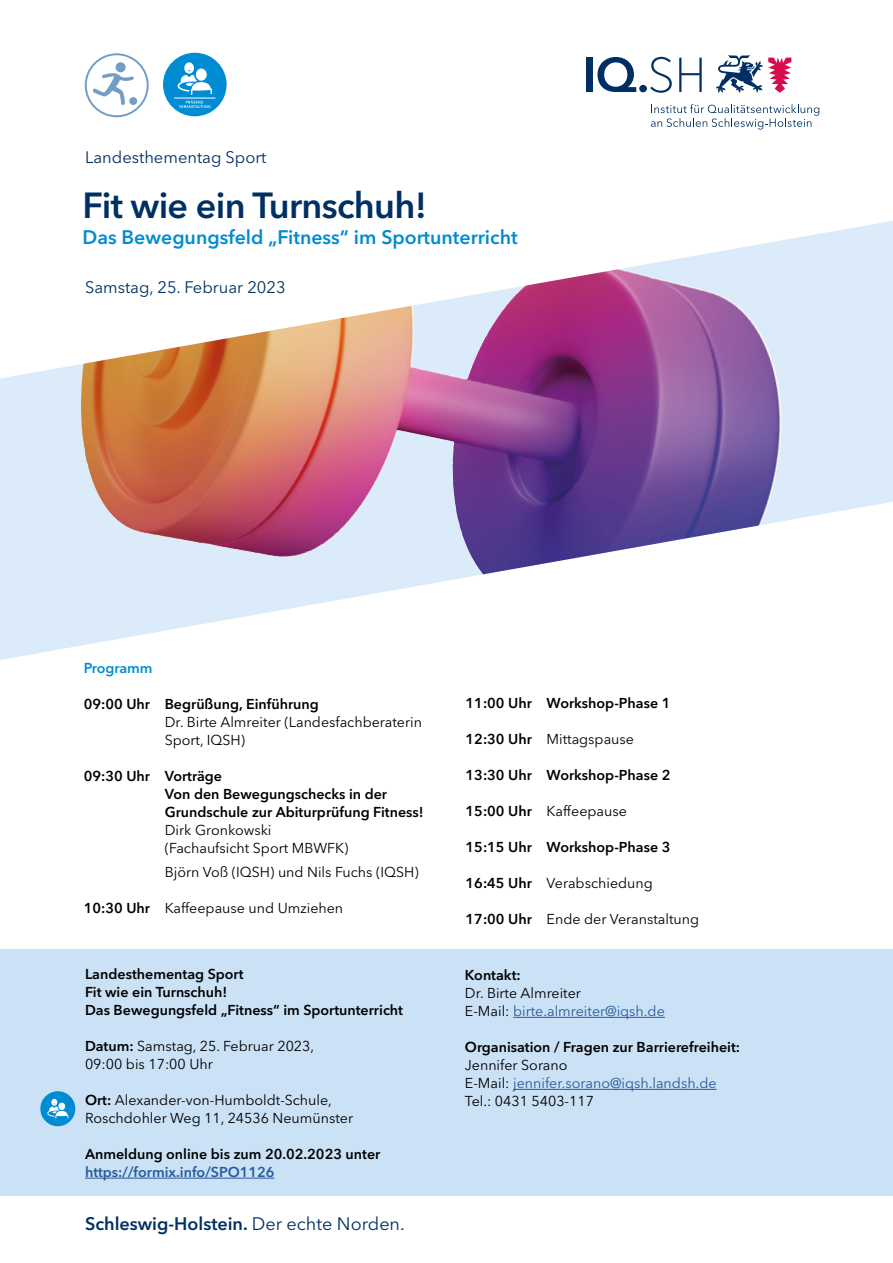
<style>
.page{position:relative;width:893px;height:1263px;background:#fff}
.page>*{position:absolute;margin:0;border:0;box-sizing:border-box;transform-origin:0 0}
.t1{font:600 36px "Avenir Next LT Pro";letter-spacing:-.02em;color:#003063}
.t2{font:600 19.5px "Avenir Next LT Pro";color:#008cd2}
.t3{font:600 18px "Avenir Next LT Pro";color:#003063}
.t4{font:16.5px "Avenir Next LT Pro";color:#003063}
.t5{font:14.25px/18px "Avenir Next LT Pro";color:#000}
.t6{font:600 14.25px/18px "Avenir Next LT Pro";color:#000}
.t7{font:14.25px "Avenir Next LT Pro";color:#275b9b}
.t8{font:600 14.25px "Avenir Next LT Pro";color:#275b9b}
.t9{font:600 14.25px "Avenir Next LT Pro";color:#008cd2}
.s1{font-weight:600}
.s2{font-weight:400}
.s3{color:#000}
</style>
<div class="page">
<img style="left:0;top:378px;width:893px;height:282px">
<svg style="left:4px;top:352px;width:889px;height:26px;background:#c3929b"></svg>
<svg style="left:150px;top:52px;width:743px;height:300px"></svg>
<div style="left:0;top:949px;width:893px;height:314px;background:#cbe1f6"></div>
<hr style="left:85px;top:1178px;width:190px;height:1px;background:#275b9b">
<hr style="left:513px;top:1017px;width:152px;height:1px;background:#275b9b">
<hr style="left:513px;top:1089px;width:204px;height:1px;background:#275b9b">
<div style="left:0;top:1196px;width:893px;height:67px;background:#fff"></div>
<svg style="left:85px;top:53px;width:64px;height:64px"></svg>
<div style="left:163px;top:53px;width:64px;height:63px;background:#008cd2;border-radius:50%"></div>
<hr style="left:174px;top:98px;width:41px;height:1px;background:#fff">
<div style="left:184px;top:62px;width:10px;height:12px;background:#fff;border-radius:50%"></div>
<svg style="left:178px;top:70px;width:34px;height:38px"></svg>
<div style="left:40px;top:1091px;width:35px;height:35px;background:#008cd2;border-radius:50%"></div>
<svg style="left:51px;top:1099px;width:6px;height:7px"></svg>
<svg style="left:47px;top:1104px;width:21px;height:14px"></svg>
<div style="left:587px;top:58px;width:6px;height:34px;background:#003063"></div>
<svg style="left:597px;top:57px;width:39px;height:35px"></svg>
<div style="left:639px;top:85px;width:8px;height:7px;background:#003063;border-radius:50%"></div>
<svg style="left:651px;top:104px;width:168px;height:26px"></svg>
<svg style="left:716px;top:55px;width:75px;height:38px"></svg>
<svg style="left:650px;top:57px;width:22px;height:36px"></svg>
<svg style="left:679px;top:58px;width:23px;height:34px"></svg>
<p class="t4" style="left:85px;top:148px;width:183px">Landesthementag Sport</p>
<p class="t1" style="left:82px;top:183px;width:346px">Fit wie ein Turnschuh!</p>
<p class="t2" style="left:82px;top:226px;width:437px">Das Bewegungsfeld „Fitness“ im Sportunterricht</p>
<p class="t4" style="left:85px;top:278px;width:202px">Samstag, 25. Februar 2023</p>
<p class="t9" style="left:84px;top:659px;width:70px">Programm</p>
<p class="t6" style="left:84px;top:695px;width:237px">09:00 Uhr Begrüßung, Einführung</p>
<p class="t5" style="left:165px;top:713px;width:259px">Dr. Birte Almreiter (Landesfachberaterin<br>Sport, IQSH)</p>
<p class="t6" style="left:84px;top:767px;width:140px">09:30 Uhr Vorträge</p>
<p class="t6" style="left:165px;top:785px;width:261px">Von den Bewegungschecks in der<br>Grundschule zur Abiturprüfung Fitness!</p>
<p class="t5" style="left:165px;top:821px;width:185px">Dirk Gronkowski (Fachaufsicht Sport MBWFK)</p>
<p class="t5" style="left:165px;top:863px;width:255px">Björn Voß (IQSH) und Nils Fuchs (IQSH)</p>
<p class="t5" style="left:84px;top:899px;width:261px"><span class="s1">10:30 Uhr</span> Kaffeepause und Umziehen</p>
<p class="t6" style="left:85px;top:965px;width:160px">Landesthementag Sport</p>
<p class="t6" style="left:85px;top:983px;width:144px">Fit wie ein Turnschuh!</p>
<p class="t6" style="left:85px;top:1001px;width:320px">Das Bewegungsfeld „Fitness“ im Sportunterricht</p>
<p class="t5" style="left:85px;top:1037px;width:231px"><span class="s1">Datum:</span> Samstag, 25. Februar 2023,<br>09:00 bis 17:00 Uhr</p>
<p class="t5" style="left:85px;top:1091px;width:248px"><span class="s1">Ort:</span> Alexander-von-Humboldt-Schule,</p>
<p class="t5" style="left:85px;top:1109px;width:270px">Roschdohler Weg 11, 24536 Neumünster</p>
<p class="t6" style="left:85px;top:1145px;width:297px">Anmeldung online bis zum 20.02.2023 unter</p>
<p class="t8" style="left:85px;top:1163px;width:191px">https://formix.info/SPO1126</p>
<p class="t3" style="left:85px;top:1213px;width:321px">Schleswig-Holstein. <span class="s2">Der echte Norden.</span></p>
<p class="t6" style="left:466px;top:694px;width:206px">11:00 Uhr Workshop-Phase 1</p>
<p class="t5" style="left:466px;top:730px;width:170px"><span class="s1">12:30 Uhr</span> Mittagspause</p>
<p class="t6" style="left:466px;top:766px;width:206px">13:30 Uhr Workshop-Phase 2</p>
<p class="t5" style="left:466px;top:802px;width:163px"><span class="s1">15:00 Uhr</span> Kaffeepause</p>
<p class="t6" style="left:466px;top:838px;width:206px">15:15 Uhr Workshop-Phase 3</p>
<p class="t5" style="left:466px;top:874px;width:189px"><span class="s1">16:45 Uhr</span> Verabschiedung</p>
<p class="t5" style="left:466px;top:910px;width:235px"><span class="s1">17:00 Uhr</span> Ende der Veranstaltung</p>
<p class="t6" style="left:465px;top:966px;width:57px">Kontakt:</p>
<p class="t5" style="left:465px;top:984px;width:118px">Dr. Birte Almreiter</p>
<p class="t7" style="left:465px;top:1002px;width:201px"><span class="s3">E-Mail:</span> birte.almreiter@iqsh.de</p>
<p class="t6" style="left:465px;top:1038px;width:277px">Organisation / Fragen zur Barrierefreiheit:</p>
<p class="t5" style="left:465px;top:1056px;width:104px">Jennifer Sorano</p>
<p class="t7" style="left:465px;top:1074px;width:253px"><span class="s3">E-Mail:</span> jennifer.sorano@iqsh.landsh.de</p>
<p class="t5" style="left:465px;top:1092px;width:131px">Tel.: 0431 5403-117</p>
</div>
